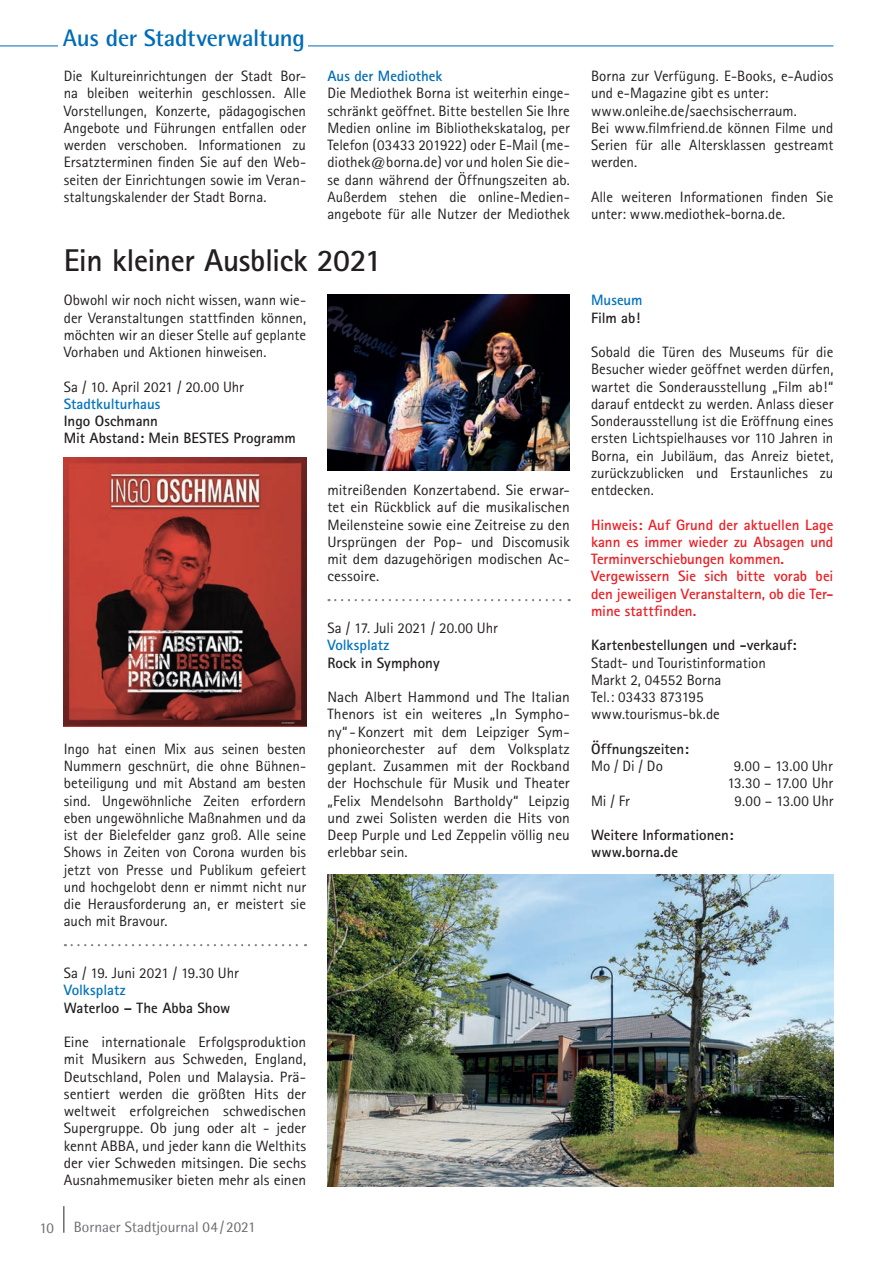
<style>
.page{position:relative;width:893px;height:1263px;background:#fff}
.page>*{position:absolute;margin:0;border:0;box-sizing:border-box;transform-origin:0 0}
.t1{font:700 31.5px "Rotis Sans Serif";letter-spacing:-.015em;color:#231f20}
.t2{font:700 24px "Rotis Semi Sans";letter-spacing:-.01em;color:#006cb7}
.t3{font:15px/17.2px "Rotis Sans Serif";color:#231f20;text-align:justify}
.t4{font:700 15px/17.2px "Rotis Sans Serif";letter-spacing:-.005em;color:#ee1d23}
.t5{font:700 15px/17.2px "Rotis Sans Serif";color:#231f20}
.t6{font:700 15px "Rotis Sans Serif";color:#0072bc}
.t7{font:15px "Rotis Semi Sans";color:#6c6d70}
.t8{font:700 15px "Rotis Sans Serif";color:#006cb7}
</style>
<div class="page">
<hr style="left:63px;top:1206px;width:2px;height:27px;background:#6c6d70">
<hr style="left:0;top:46px;width:833px;height:1px;background:#006cb7">
<div style="left:59px;top:28px;width:249px;height:27px;background:#fff"></div>
<svg style="left:72px;top:944px;width:234px;height:2px"></svg>
<svg style="left:329px;top:599px;width:241px;height:2px"></svg>
<img style="left:327px;top:294px;width:243px;height:176px">
<img style="left:327px;top:875px;width:506px;height:312px">
<img style="left:64px;top:458px;width:242px;height:268px">
<h2 class="t2" style="left:63px;top:23px;width:244px">Aus der Stadtverwaltung</h2>
<p class="t3" style="left:64px;top:67px;width:244px">Die Kultureinrichtungen der Stadt Bor&shy;na bleiben weiterhin geschlossen. Alle Vorstellungen, Konzerte, pädagogischen Angebote und Führungen entfallen oder werden verschoben. Informationen zu Ersatzterminen finden Sie auf den Web&shy;seiten der Einrichtungen sowie im Veran&shy;staltungskalender der Stadt Borna.</p>
<p class="t8" style="left:327px;top:66px;width:117px">Aus der Mediothek</p>
<p class="t3" style="left:327px;top:84px;width:244px">Die Mediothek Borna ist weiterhin einge&shy;schränkt geöffnet. Bitte bestellen Sie Ihre Medien online im Bibliothekskatalog, per Telefon (03433 201922) oder E-Mail (me&shy;diothek@borna.de) vor und holen Sie die&shy;se dann während der Öffnungszeiten ab.<br>Außerdem stehen die online-Medien&shy;angebote für alle Nutzer der Mediothek</p>
<h1 class="t1" style="left:64px;top:240px;width:319px">Ein kleiner Ausblick 2021</h1>
<p class="t3" style="left:64px;top:291px;width:244px">Obwohl wir noch nicht wissen, wann wie&shy;der Veranstaltungen stattfinden können, möchten wir an dieser Stelle auf geplante Vorhaben und Aktionen hinweisen.</p>
<p class="t3" style="left:64px;top:378px;width:182px">Sa / 10. April 2021 / 20.00 Uhr</p>
<p class="t6" style="left:64px;top:394px;width:98px">Stadtkulturhaus</p>
<p class="t5" style="left:64px;top:412px;width:234px">Ingo Oschmann<br>Mit Abstand: Mein BESTES Programm</p>
<p class="t3" style="left:64px;top:740px;width:244px">Ingo hat einen Mix aus seinen besten Nummern geschnürt, die ohne Bühnen&shy;beteiligung und mit Abstand am besten sind. Ungewöhnliche Zeiten erfordern eben ungewöhnliche Maßnahmen und da ist der Bielefelder ganz groß. Alle seine Shows in Zeiten von Corona wurden bis jetzt von Presse und Publikum gefeiert und hochgelobt denn er nimmt nicht nur die Herausforderung an, er meistert sie auch mit Bravour.</p>
<p class="t3" style="left:327px;top:481px;width:244px">mitreißenden Konzertabend. Sie erwar&shy;tet ein Rückblick auf die musikalischen Meilensteine sowie eine Zeitreise zu den Ursprüngen der Pop- und Discomusik mit dem dazugehörigen modischen Ac&shy;cessoire.</p>
<p class="t3" style="left:327px;top:619px;width:172px">Sa / 17. Juli 2021 / 20.00 Uhr</p>
<p class="t6" style="left:327px;top:636px;width:63px">Volksplatz</p>
<p class="t5" style="left:327px;top:654px;width:114px">Rock in Symphony</p>
<p class="t3" style="left:327px;top:688px;width:244px">Nach Albert Hammond und The Italian Thenors ist ein weiteres „In Sympho&shy;ny“ -Konzert mit dem Leipziger Sym&shy;phonieorchester auf dem Volksplatz geplant. Zusammen mit der Rockband der Hochschule für Musik und Theater „Felix Mendelsohn Bartholdy“ Leipzig und zwei Solisten werden die Hits von Deep Purple und Led Zeppelin völlig neu erlebbar sein.</p>
<p class="t3" style="left:64px;top:964px;width:177px">Sa / 19. Juni 2021 / 19.30 Uhr</p>
<p class="t6" style="left:64px;top:981px;width:63px">Volksplatz</p>
<p class="t5" style="left:64px;top:999px;width:168px">Waterloo – The Abba Show</p>
<p class="t3" style="left:64px;top:1033px;width:244px">Eine internationale Erfolgsproduktion mit Musikern aus Schweden, England, Deutschland, Polen und Malaysia. Prä&shy;sentiert werden die größten Hits der weltweit erfolgreichen schwedischen Supergruppe. Ob jung oder alt - jeder kennt ABBA, und jeder kann die Welthits der vier Schweden mitsingen. Die sechs Ausnahmemusiker bieten mehr als einen</p>
<p class="t7" style="left:39px;top:1219px;width:16px">10</p>
<p class="t7" style="left:74px;top:1218px;width:184px">Bornaer Stadtjournal 04/2021</p>
<p class="t3" style="left:591px;top:67px;width:244px;text-align:left">Borna zur Verfügung. E-Books, e-Audios und e-Magazine gibt es unter: www.onleihe.de/saechsischerraum.<br>Bei www.filmfriend.de können Filme und<br>Serien für alle Altersklassen gestreamt werden.</p>
<p class="t3" style="left:591px;top:188px;width:244px">Alle weiteren Informationen finden Sie unter: www.mediothek-borna.de.</p>
<p class="t6" style="left:591px;top:291px;width:53px">Museum</p>
<p class="t5" style="left:591px;top:309px;width:51px">Film ab!</p>
<p class="t3" style="left:591px;top:343px;width:244px">Sobald die Türen des Museums für die Besucher wieder geöffnet werden dürfen, wartet die Sonderausstellung „Film ab!“ darauf entdeckt zu werden. Anlass dieser Sonderausstellung ist die Eröffnung eines ersten Lichtspielhauses vor 110 Jahren in Borna, ein Jubiläum, das Anreiz bietet, zurückzublicken und Erstaunliches zu entdecken.</p>
<p class="t4" style="left:591px;top:516px;width:244px">Hinweis: Auf Grund der aktuellen Lage kann es immer wieder zu Absagen und Terminverschiebungen kommen.<br>Vergewissern Sie sich bitte vorab bei den jeweiligen Veranstaltern, ob die Ter&shy;mine stattfinden.</p>
<p class="t5" style="left:591px;top:636px;width:207px">Kartenbestellungen und -verkauf:</p>
<p class="t3" style="left:591px;top:654px;width:176px;text-align:left">Stadt- und Touristinformation<br>Markt 2, 04552 Borna<br>Tel.: 03433 873195 www.tourismus-bk.de</p>
<p class="t5" style="left:591px;top:740px;width:99px">Öffnungszeiten:</p>
<p class="t3" style="left:591px;top:757px;width:73px">Mo / Di / Do</p>
<p class="t3" style="left:727px;top:757px;width:107px;text-align:center">9.00 – 13.00 Uhr<br>13.30 – 17.00 Uhr</p>
<p class="t3" style="left:591px;top:792px;width:40px">Mi / Fr</p>
<p class="t3" style="left:735px;top:792px;width:100px">9.00 – 13.00 Uhr</p>
<p class="t5" style="left:591px;top:826px;width:144px">Weitere Informationen: www.borna.de</p>
</div>
